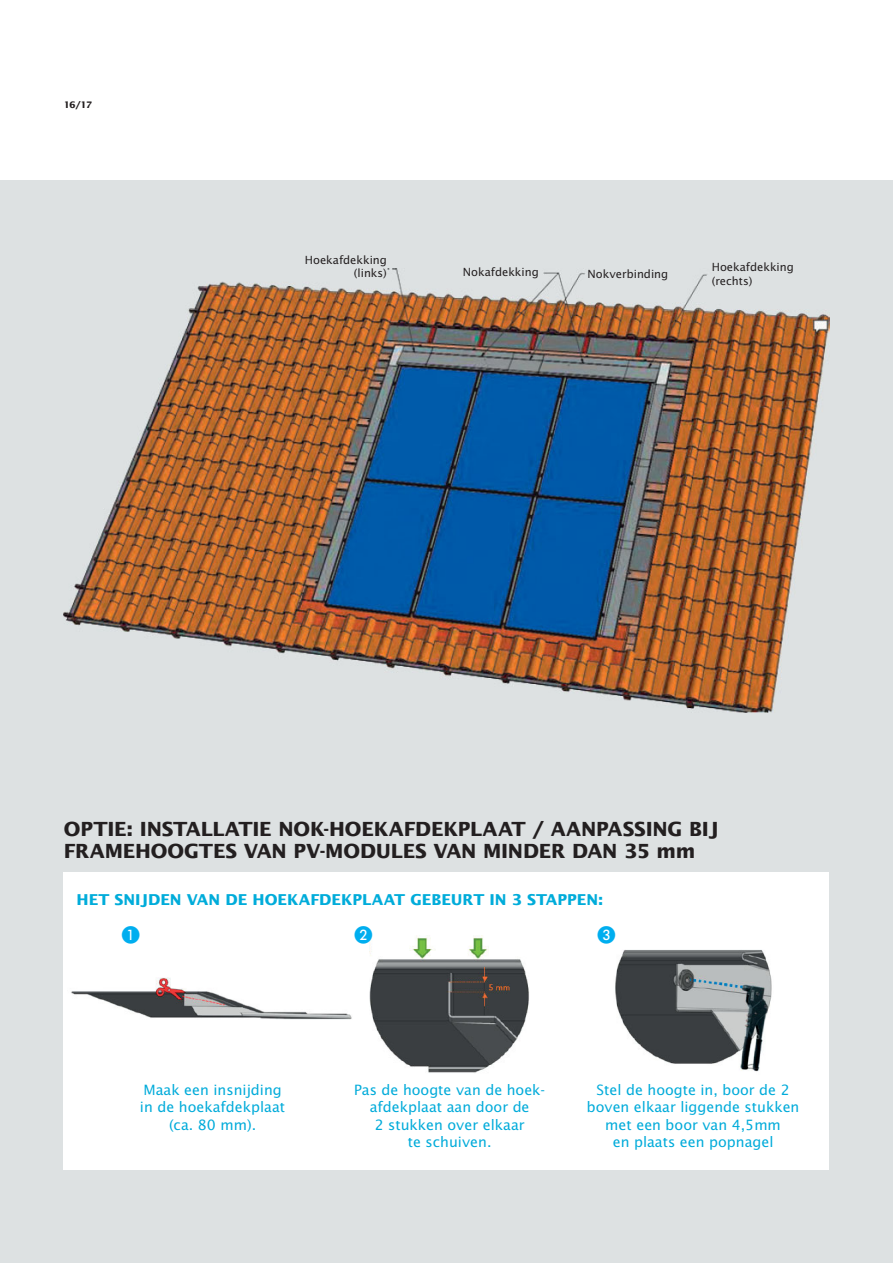
<style>
.page{position:relative;width:893px;height:1263px;background:#fff}
.page>*{position:absolute;margin:0;border:0;box-sizing:border-box;transform-origin:0 0}
.t1{font:700 19.5px/22.5px "Lucida Sans Std";letter-spacing:-.01em;color:#231f20}
.t2{font:700 15px "Lucida Sans Std";letter-spacing:-.005em;color:#00acda}
.t3{font:14.25px/17.1px "Lucida Sans Std";color:#00abda;text-align:center}
.t4{font:11.25px/13.5px "Lucida Sans Std";color:#231f20;text-align:right}
.t5{font:700 9px "Lucida Sans Std";color:#231f20}
</style>
<div class="page">
<div style="left:0;top:181px;width:893px;height:1082px;background:#dde1e2"></div>
<img style="left:64px;top:269px;width:765px;height:443px">
<div style="left:64px;top:872px;width:765px;height:297px;background:#fff"></div>
<img style="left:71px;top:977px;width:281px;height:43px">
<img style="left:370px;top:936px;width:159px;height:137px">
<img style="left:615px;top:950px;width:157px;height:122px">
<svg style="left:369px;top:936px;width:3px;height:8px"></svg>
<p class="t5" style="left:64px;top:101px;width:30px">16/17</p>
<p class="t4" style="left:305px;top:254px;width:84px">Hoekafdekking (links)</p>
<p class="t4" style="left:463px;top:265px;width:77px">Nokafdekking</p>
<p class="t4" style="left:712px;top:261px;width:84px;text-align:left">Hoekafdekking (rechts)</p>
<p class="t4" style="left:587px;top:268px;width:82px">Nokverbinding</p>
<h1 class="t1" style="left:64px;top:819px;width:656px">OPTIE: INSTALLATIE NOK-HOEKAFDEKPLAAT / AANPASSING BIJ<br>FRAMEHOOGTES VAN PV-MODULES VAN MINDER DAN 35 mm</h1>
<p class="t2" style="left:77px;top:892px;width:528px">HET SNIJDEN VAN DE HOEKAFDEKPLAAT GEBEURT IN 3 STAPPEN:</p>
<p class="t3" style="left:140px;top:1083px;width:147px">Maak een insnijding in de hoekafdekplaat (ca. 80 mm).</p>
<p class="t3" style="left:354px;top:1083px;width:193px">Pas de hoogte van de hoek&shy;afdekplaat aan door de<br>2 stukken over elkaar<br>te schuiven.</p>
<p class="t3" style="left:587px;top:1083px;width:214px">Stel de hoogte in, boor de 2 boven elkaar liggende stukken met een boor van 4,5mm<br>en plaats een popnagel</p>
</div>
